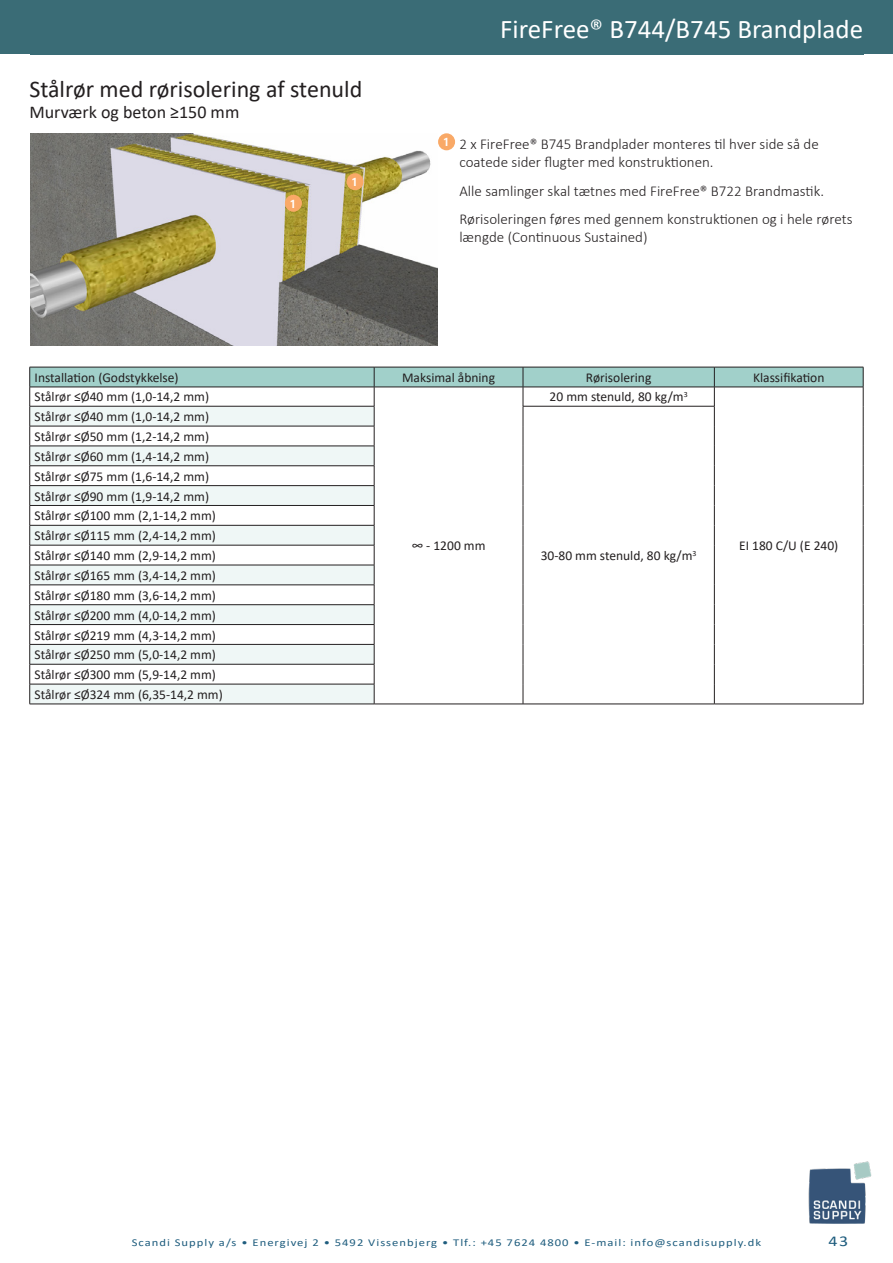
<style>
.page{position:relative;width:893px;height:1263px;background:#fff}
.page>*{position:absolute;margin:0;border:0;box-sizing:border-box;transform-origin:0 0}
.t1{font:27px "Calibri";color:#fff}
.t2{font:24px "Calibri";color:#231f20}
.t3{font:18px "Calibri";color:#231f20}
.Tekst_ved_prikker{font:300 15px/18px "Calibri";color:#231f20}
.t4{font:15px "Calibri";color:#1f5d7e;scale:1.2 1}
.t5{font:13.5px "Calibri";color:#231f20}
.t6{font:500 12px "Franklin Gothic ATF";color:#fff}
.t7{font:10.5px "Calibri";letter-spacing:.08em;color:#1f5d7e;scale:1.2 1}
</style>
<div class="page">
<svg style="left:29px;top:367px;width:835px;height:337px"></svg>
<hr style="left:30px;top:704px;width:344px;height:1px;background:#231f20">
<hr style="left:374px;top:704px;width:149px;height:1px;background:#231f20">
<hr style="left:523px;top:704px;width:191px;height:1px;background:#231f20">
<hr style="left:714px;top:704px;width:149px;height:1px;background:#231f20">
<img style="left:30px;top:133px;width:407px;height:213px">
<div style="left:438px;top:133px;width:17px;height:17px;background:#f9a967;border-radius:50%"></div>
<div style="left:285px;top:195px;width:17px;height:17px;background:#f9a967;border-radius:50%"></div>
<div style="left:347px;top:173px;width:17px;height:17px;background:#f9a967;border-radius:50%"></div>
<div style="left:0;top:0;width:893px;height:54px;background:#3a6c76"></div>
<img style="left:808px;top:1161px;width:64px;height:63px">
<p class="t2" style="left:29px;top:72px;width:334px">Stålrør med rørisolering af stenuld</p>
<p class="t3" style="left:29px;top:100px;width:211px">Murværk og beton ≥150 mm</p>
<p class="t6" style="left:291px;top:195px;width:6px">1</p>
<p class="t6" style="left:352px;top:174px;width:6px">1</p>
<h1 class="t1" style="left:500px;top:10px;width:364px">FireFree® B744/B745 Brandplade</h1>
<p class="t6" style="left:444px;top:134px;width:6px">1</p>
<p class="Tekst_ved_prikker" style="left:459px;top:135px;width:361px">2 x FireFree® B745 Brandplader monteres til hver side så de</p>
<p class="Tekst_ved_prikker" style="left:459px;top:153px;width:256px">coatede sider flugter med konstruktionen.</p>
<p class="Tekst_ved_prikker" style="left:459px;top:181px;width:366px">Alle samlinger skal tætnes med FireFree® B722 Brandmastik.</p>
<p class="Tekst_ved_prikker" style="left:459px;top:210px;width:395px">Rørisoleringen føres med gennem konstruktionen og i hele rørets længde (Continuous Sustained)</p>
<p class="t5" style="left:35px;top:368px;width:146px">Installation (Godstykkelse)</p>
<p class="t5" style="left:402px;top:368px;width:94px">Maksimal åbning</p>
<p class="t5" style="left:586px;top:368px;width:67px">Rørisolering</p>
<p class="t5" style="left:753px;top:368px;width:73px">Klassifikation</p>
<p class="t5" style="left:35px;top:387px;width:176px">Stålrør ≤Ø40 mm (1,0-14,2 mm)</p>
<p class="t5" style="left:550px;top:387px;width:140px">20 mm stenuld, 80 kg/m<sup>3</sup></p>
<p class="t5" style="left:35px;top:407px;width:176px">Stålrør ≤Ø40 mm (1,0-14,2 mm)</p>
<p class="t5" style="left:35px;top:427px;width:176px">Stålrør ≤Ø50 mm (1,2-14,2 mm)</p>
<p class="t5" style="left:35px;top:447px;width:176px">Stålrør ≤Ø60 mm (1,4-14,2 mm)</p>
<p class="t5" style="left:35px;top:467px;width:176px">Stålrør ≤Ø75 mm (1,6-14,2 mm)</p>
<p class="t5" style="left:35px;top:487px;width:176px">Stålrør ≤Ø90 mm (1,9-14,2 mm)</p>
<p class="t5" style="left:35px;top:507px;width:183px">Stålrør ≤Ø100 mm (2,1-14,2 mm)</p>
<p class="t5" style="left:35px;top:526px;width:183px">Stålrør ≤Ø115 mm (2,4-14,2 mm)</p>
<p class="t5" style="left:35px;top:546px;width:183px">Stålrør ≤Ø140 mm (2,9-14,2 mm)</p>
<p class="t5" style="left:35px;top:566px;width:183px">Stålrør ≤Ø165 mm (3,4-14,2 mm)</p>
<p class="t5" style="left:35px;top:586px;width:183px">Stålrør ≤Ø180 mm (3,6-14,2 mm)</p>
<p class="t5" style="left:35px;top:606px;width:183px">Stålrør ≤Ø200 mm (4,0-14,2 mm)</p>
<p class="t5" style="left:35px;top:626px;width:183px">Stålrør ≤Ø219 mm (4,3-14,2 mm)</p>
<p class="t5" style="left:35px;top:645px;width:183px">Stålrør ≤Ø250 mm (5,0-14,2 mm)</p>
<p class="t5" style="left:35px;top:665px;width:183px">Stålrør ≤Ø300 mm (5,9-14,2 mm)</p>
<p class="t5" style="left:35px;top:685px;width:190px">Stålrør ≤Ø324 mm (6,35-14,2 mm)</p>
<p class="t5" style="left:412px;top:536px;width:75px">∞ - 1200 mm</p>
<p class="t5" style="left:541px;top:546px;width:157px">30-80 mm stenuld, 80 kg/m<sup>3</sup></p>
<p class="t5" style="left:739px;top:536px;width:101px">EI 180 C/U (E 240)</p>
<p class="t7" style="left:132px;top:1235px;width:526px">Scandi Supply a/s • Energivej 2 • 5492 Vissenbjerg • Tlf.: +45 7624 4800 • E-mail: info@scandisupply.dk</p>
<p class="t4" style="left:828px;top:1230px;width:18px">43</p>
</div>
